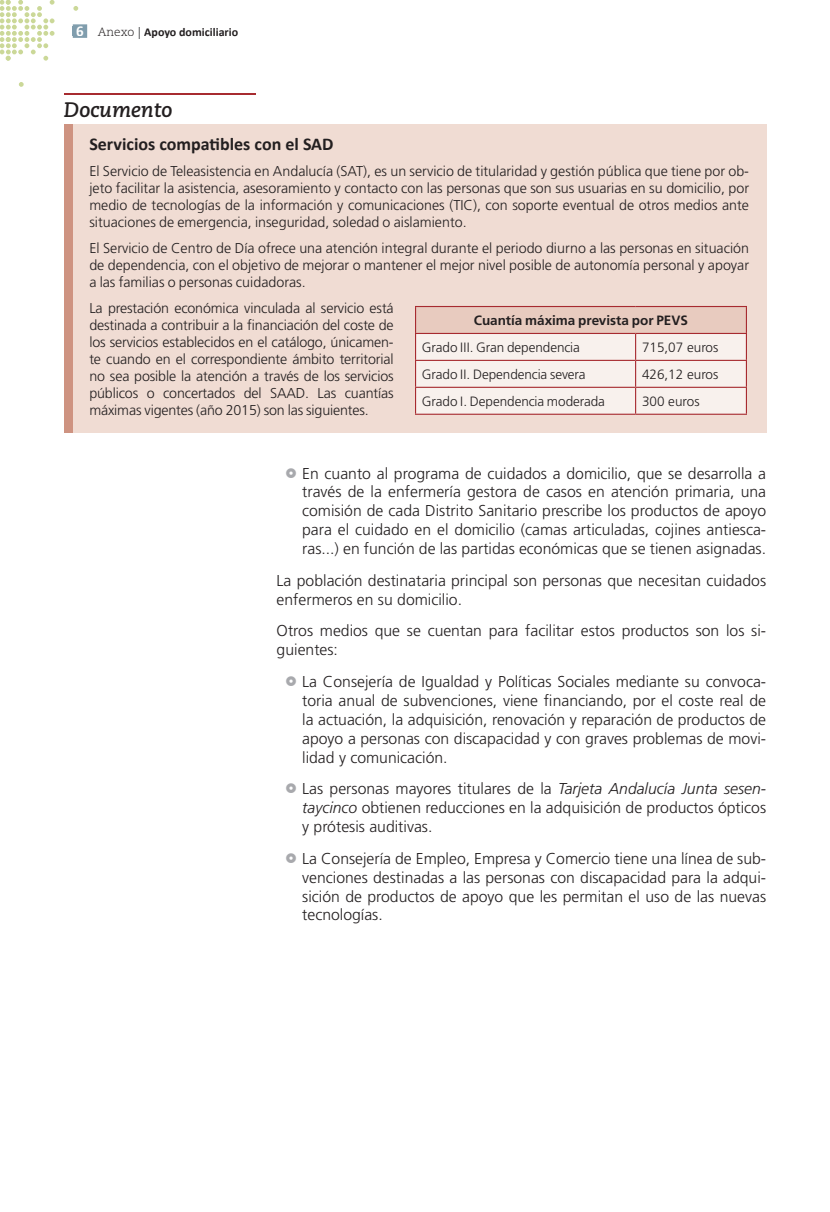
<style>
.page{position:relative;width:830px;height:1212px;background:#fff}
.page>*{position:absolute;margin:0;border:0;box-sizing:border-box;transform-origin:0 0}
.t1{font:italic 700 21px "Caecilia LT Std";color:#231f20}
.t2{font:700 18px "Calibri";color:#231f20}
.t3{font:300 15.75px/18.9px "Frutiger LT Std";color:#231f20;text-align:justify}
.t4{font:300 14.25px/17.1px "Frutiger LT Std";color:#231f20;text-align:justify}
.t5{font:300 13.5px "Frutiger LT Std";letter-spacing:-.005em;color:#231f20}
.t6{font:700 13.5px "Frutiger LT Std";color:#231f20}
.t7{font:700 12px "Calibri";color:#231f20}
.s1{font-size:15px;color:#fff}
.s2{font-family:"Caecilia LT Std";font-weight:300}
.s3{font-family:"Caecilia LT Std";color:#57585a}
.s4{font-style:italic}
</style>
<div class="page">
<svg style="left:73px;top:6px;width:5px;height:5px"></svg>
<svg style="left:19px;top:82px;width:5px;height:5px"></svg>
<svg style="left:0;top:0;width:54px;height:61px"></svg>
<svg style="left:73px;top:24px;width:14px;height:14px"></svg>
<div style="left:73px;top:26px;width:11px;height:10px;background:#809dad"></div>
<div style="left:64px;top:124px;width:701px;height:308px;background:#f0dcd3"></div>
<div style="left:64px;top:124px;width:8px;height:308px;background:#ce9381"></div>
<hr style="left:64px;top:94px;width:191px;height:1px;background:#a72b30">
<hr style="left:415px;top:414px;width:220px;height:1px;background:#a72b30">
<hr style="left:635px;top:414px;width:111px;height:1px;background:#a72b30">
<hr style="left:415px;top:306px;width:220px;height:1px;background:#a72b30">
<hr style="left:635px;top:306px;width:111px;height:1px;background:#a72b30">
<svg style="left:415px;top:307px;width:331px;height:107px;background:#f1e1db"></svg>
<hr style="left:415px;top:333px;width:220px;height:1px;background:#a72b30">
<hr style="left:635px;top:333px;width:111px;height:1px;background:#a72b30">
<p class="t7" style="left:76px;top:24px;width:163px"><span class="s1">6</span> <span class="s2">Anexo</span> <span class="s3">|</span> Apoyo domiciliario</p>
<h1 class="t1" style="left:64px;top:97px;width:110px">Documento</h1>
<p class="t2" style="left:89px;top:133px;width:245px">Servicios compatibles con el SAD</p>
<p class="t4" style="left:89px;top:163px;width:661px">El Servicio de Teleasistencia en Andalucía (SAT), es un servicio de titularidad y gestión pública que tiene por ob&shy;jeto facilitar la asistencia, asesoramiento y contacto con las personas que son sus usuarias en su domicilio, por medio de tecnologías de la información y comunicaciones (TIC), con soporte eventual de otros medios ante situaciones de emergencia, inseguridad, soledad o aislamiento.</p>
<p class="t4" style="left:89px;top:239px;width:661px">El Servicio de Centro de Día ofrece una atención integral durante el periodo diurno a las personas en situación de dependencia, con el objetivo de mejorar o mantener el mejor nivel posible de autonomía personal y apoyar a las familias o personas cuidadoras.</p>
<p class="t4" style="left:89px;top:299px;width:306px">La prestación económica vinculada al servicio está destinada a contribuir a la financiación del coste de los servicios establecidos en el catálogo, únicamen&shy;te cuando en el correspondiente ámbito territorial no sea posible la atención a través de los servicios públicos o concertados del SAAD. Las cuantías máximas vigentes (año 2015) son las siguientes.</p>
<p class="t6" style="left:473px;top:312px;width:215px">Cuantía máxima prevista por PEVS</p>
<p class="t5" style="left:422px;top:340px;width:159px">Grado III. Gran dependencia</p>
<p class="t5" style="left:641px;top:340px;width:78px">715,07 euros</p>
<p class="t5" style="left:422px;top:367px;width:165px">Grado II. Dependencia severa</p>
<p class="t5" style="left:641px;top:367px;width:78px">426,12 euros</p>
<p class="t5" style="left:422px;top:393px;width:184px">Grado I. Dependencia moderada</p>
<p class="t5" style="left:641px;top:393px;width:59px">300 euros</p>
<p class="t3" style="left:302px;top:464px;width:465px">En cuanto al programa de cuidados a domicilio, que se desarrolla a través de la enfermería gestora de casos en atención primaria, una comisión de cada Distrito Sanitario prescribe los productos de apoyo para el cuidado en el domicilio (camas articuladas, cojines antiesca&shy;ras...) en función de las partidas económicas que se tienen asignadas.</p>
<p class="t3" style="left:276px;top:571px;width:490px">La población destinataria principal son personas que necesitan cuidados enfermeros en su domicilio.</p>
<p class="t3" style="left:276px;top:622px;width:490px">Otros medios que se cuentan para facilitar estos productos son los si&shy;guientes:</p>
<p class="t3" style="left:302px;top:672px;width:465px">La Consejería de Igualdad y Políticas Sociales mediante su convoca&shy;toria anual de subvenciones, viene financiando, por el coste real de la actuación, la adquisición, renovación y reparación de productos de apoyo a personas con discapacidad y con graves problemas de movi&shy;lidad y comunicación.</p>
<p class="t3" style="left:302px;top:779px;width:465px">Las personas mayores titulares de la <span class="s4">Tarjeta Andalucía Junta sesen&shy;taycinco</span> obtienen reducciones en la adquisición de productos ópticos y prótesis auditivas.</p>
<p class="t3" style="left:302px;top:849px;width:465px">La Consejería de Empleo, Empresa y Comercio tiene una línea de sub&shy;venciones destinadas a las personas con discapacidad para la adqui&shy;sición de productos de apoyo que les permitan el uso de las nuevas tecnologías.</p>
</div>
